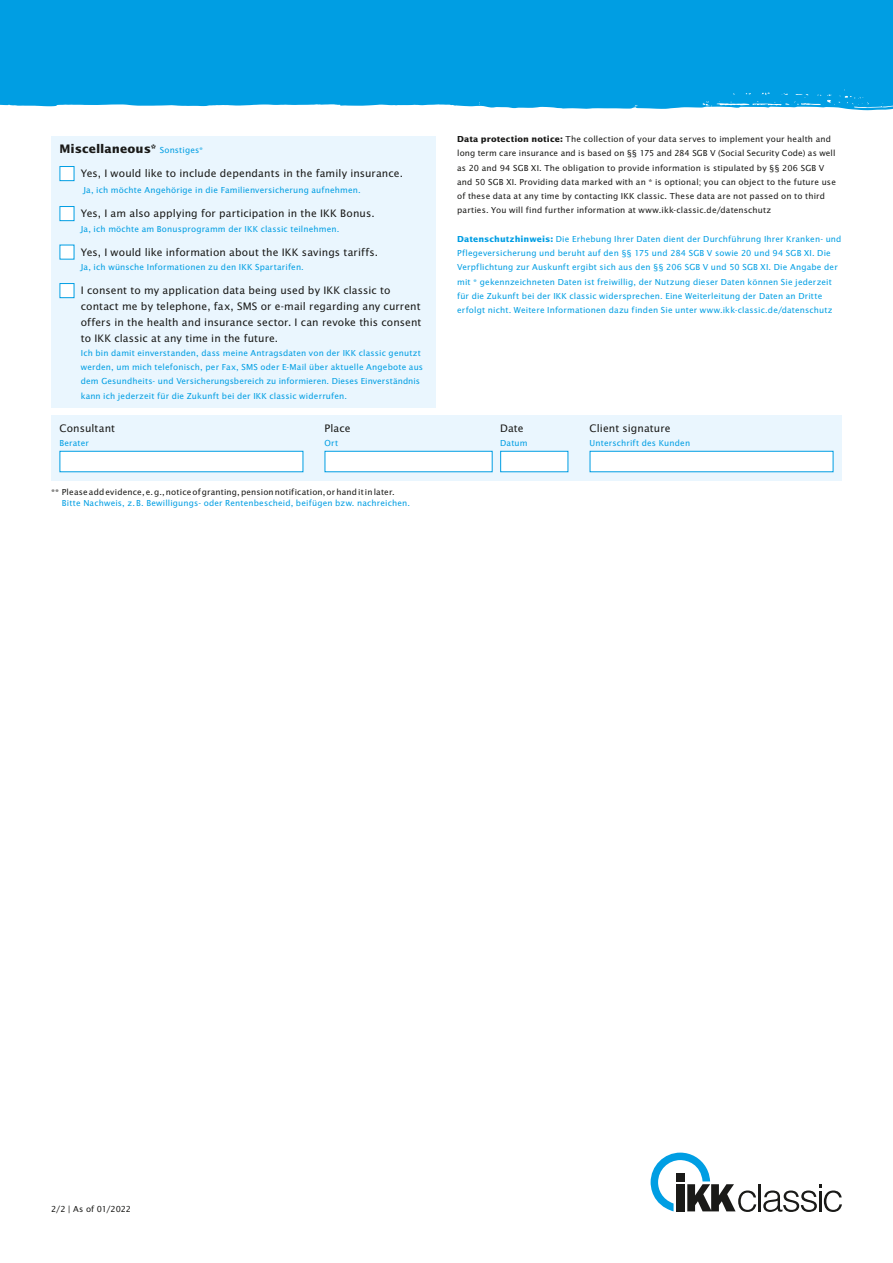
<style>
.page{position:relative;width:893px;height:1263px;background:#fff}
.page>*{position:absolute;margin:0;border:0;box-sizing:border-box;transform-origin:0 0}
.Subheadline_LucidaSa{font:700 12.75px "Lucida Sans EFOP";letter-spacing:.005em;color:#1a1a18}
.t1{font:11.25px/15.8px "Lucida Sans EFOP";letter-spacing:.01em;color:#1a1a18}
.Fußnoten_LucidaSans{font:9px/14.2px "Lucida Sans EFOP";letter-spacing:.015em;color:#009ee3}
.Fußnoten_LucidaSans-2{font:9px/14.2px "Lucida Sans EFOP";letter-spacing:.015em;color:#1a1a18}
.Fußnoten_LucidaSans-3{font:9px "Lucida Sans EFOP";letter-spacing:-.015em;color:#1a1a18}
.s1{font-weight:700}
.s2{font-weight:400;font-size:9px;color:#009ee3}
.s3{color:#009ee3}
</style>
<div class="page">
<div style="left:0;top:0;width:893px;height:110px;background:#009ee3"></div>
<div style="left:51px;top:136px;width:385px;height:271px;background:#eaf6fe"></div>
<div style="left:60px;top:166px;width:14px;height:15px;background:#fff"></div>
<div style="left:60px;top:166px;width:14px;height:15px;border:1px solid #009ee3"></div>
<div style="left:60px;top:206px;width:14px;height:15px;background:#fff"></div>
<div style="left:60px;top:206px;width:14px;height:15px;border:1px solid #009ee3"></div>
<div style="left:60px;top:245px;width:14px;height:14px;background:#fff"></div>
<div style="left:60px;top:284px;width:14px;height:14px;background:#fff"></div>
<div style="left:60px;top:283px;width:14px;height:15px;border:1px solid #009ee3"></div>
<div style="left:51px;top:416px;width:791px;height:65px;background:#eaf6fe"></div>
<div style="left:60px;top:451px;width:243px;height:21px;background:#fff;border:1px solid #009ee3"></div>
<div style="left:325px;top:451px;width:168px;height:21px;background:#fff;border:1px solid #009ee3"></div>
<div style="left:500px;top:451px;width:68px;height:21px;background:#fff;border:1px solid #009ee3"></div>
<div style="left:590px;top:451px;width:243px;height:21px;background:#fff;border:1px solid #009ee3"></div>
<svg style="left:651px;top:1152px;width:105px;height:60px"></svg>
<hr style="left:759px;top:1184px;width:2px;height:27px;background:#1a1a18">
<svg style="left:763px;top:1184px;width:79px;height:28px"></svg>
<p class="Fußnoten_LucidaSans-2" style="left:457px;top:132px;width:380px"><span class="s1">Data protection notice:</span> The collection of your data serves to implement your health and long term care insurance and is based on §§ 175 and 284 SGB V (Social Security Code) as well as 20 and 94 SGB XI. The obligation to provide information is stipulated by §§ 206 SGB V and 50 SGB XI. Providing data marked with an * is optional; you can object to the future use of these data at any time by contacting IKK classic. These data are not passed on to third parties. You will find further information at www.ikk-classic.de/datenschutz</p>
<p class="Fußnoten_LucidaSans" style="left:457px;top:232px;width:386px"><span class="s1">Datenschutzhinweis:</span> Die Erhebung Ihrer Daten dient der Durchführung Ihrer Kranken- und Pflegeversicherung und beruht auf den §§ 175 und 284 SGB V sowie 20 und 94 SGB XI. Die Verpflichtung zur Auskunft ergibt sich aus den §§ 206 SGB V und 50 SGB XI. Die Angabe der mit * gekennzeichneten Daten ist freiwillig, der Nutzung dieser Daten können Sie jederzeit für die Zukunft bei der IKK classic widersprechen. Eine Weiterleitung der Daten an Dritte erfolgt nicht. Weitere Informationen dazu finden Sie unter www.ikk-classic.de/datenschutz</p>
<p class="Subheadline_LucidaSa" style="left:60px;top:142px;width:145px">Miscellaneous* <span class="s2">Sonstiges*</span></p>
<p class="t1" style="left:81px;top:166px;width:324px">Yes, I would like to include dependants in the family insurance.</p>
<p class="Fußnoten_LucidaSans" style="left:83px;top:183px;width:279px">Ja, ich möchte Angehörige in die Familienversicherung aufnehmen.</p>
<p class="t1" style="left:81px;top:206px;width:295px">Yes, I am also applying for participation in the IKK Bonus.</p>
<p class="Fußnoten_LucidaSans" style="left:81px;top:222px;width:260px">Ja, ich möchte am Bonusprogramm der IKK classic teilnehmen.</p>
<p class="t1" style="left:81px;top:245px;width:299px">Yes, I would like information about the IKK savings tariffs.</p>
<p class="Fußnoten_LucidaSans" style="left:81px;top:260px;width:225px">Ja, ich wünsche Informationen zu den IKK Spartarifen.</p>
<p class="t1" style="left:81px;top:283px;width:342px">I consent to my application data being used by IKK classic to contact me by telephone, fax, SMS or e-mail regarding any current offers in the health and insurance sector. I can revoke this consent to IKK classic at any time in the future.</p>
<p class="Fußnoten_LucidaSans" style="left:81px;top:346px;width:344px">Ich bin damit einverstanden, dass meine Antragsdaten von der IKK classic genutzt werden, um mich telefonisch, per Fax, SMS oder E-Mail über aktuelle Angebote aus dem Gesundheits- und Versicherungsbereich zu informieren. Dieses Einverständnis kann ich jederzeit für die Zukunft bei der IKK classic widerrufen.</p>
<p class="t1" style="left:60px;top:421px;width:57px">Consultant</p>
<p class="t1" style="left:325px;top:421px;width:28px">Place</p>
<p class="t1" style="left:500px;top:421px;width:25px">Date</p>
<p class="t1" style="left:590px;top:421px;width:82px">Client signature</p>
<p class="Fußnoten_LucidaSans" style="left:60px;top:436px;width:31px">Berater</p>
<p class="Fußnoten_LucidaSans" style="left:325px;top:436px;width:15px">Ort</p>
<p class="Fußnoten_LucidaSans" style="left:500px;top:436px;width:29px">Datum</p>
<p class="Fußnoten_LucidaSans" style="left:590px;top:436px;width:102px">Unterschrift des Kunden</p>
<p class="Fußnoten_LucidaSans-2" style="left:62px;top:487px;width:350px;line-height:11.2px;text-indent:-11px">** Pleaseaddevidence,e.g.,noticeofgranting,pensionnotification,orhanditinlater.<br><span class="s3">Bitte Nachweis, z.B. Bewilligungs- oder Rentenbescheid, beifügen bzw. nachreichen.</span></p>
<p class="Fußnoten_LucidaSans-3" style="left:51px;top:1204px;width:82px">2/2 | As of 01/2022</p>
</div>
